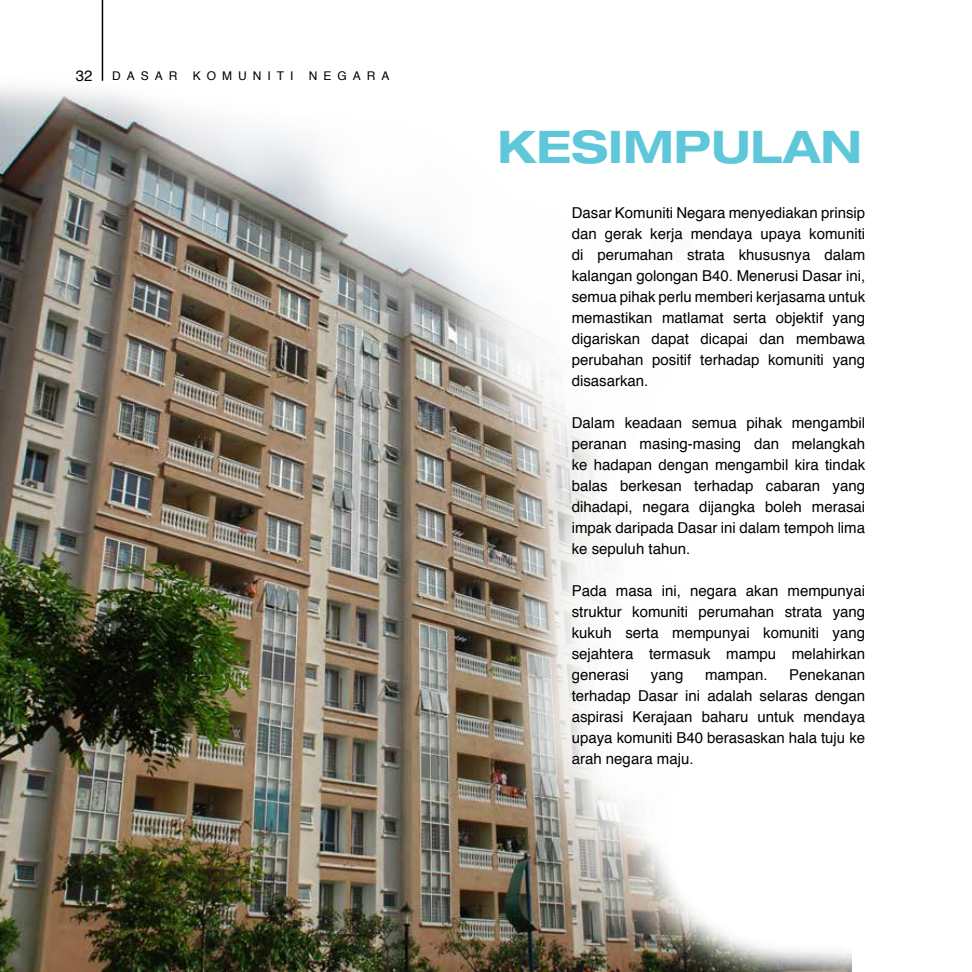
<style>
.page{position:relative;width:972px;height:972px;background:#fff}
.page>*{position:absolute;margin:0;border:0;box-sizing:border-box;transform-origin:0 0}
.t1{font:700 expanded 45px "Helvetica Neue";color:#5ec8da}
.t2{font:15px/21px "Helvetica";color:#000;text-align:justify}
.t3{font:12px "Helvetica";letter-spacing:.5em;color:#000}
</style>
<div class="page">
<img style="left:0;top:0;width:851px;height:972px">
<p class="t2" style="left:76px;top:65px;width:18px">32</p>
<p class="t3" style="left:112px;top:66px;width:67px">DASAR</p>
<p class="t3" style="left:193px;top:66px;width:102px">KOMUNITI</p>
<p class="t3" style="left:309px;top:66px;width:82px">NEGARA</p>
<h1 class="t1" style="left:497px;top:118px;width:366px">KESIMPULAN</h1>
<p class="t2" style="left:572px;top:203px;width:295px">Dasar Komuniti Negara menyediakan prinsip dan gerak kerja mendaya upaya komuniti di perumahan strata khususnya dalam kalangan golongan B40. Menerusi Dasar ini, semua pihak perlu memberi kerjasama untuk memastikan matlamat serta objektif yang digariskan dapat dicapai dan membawa perubahan positif terhadap komuniti yang disasarkan.</p>
<p class="t2" style="left:572px;top:413px;width:295px">Dalam keadaan semua pihak mengambil peranan masing-masing dan melangkah ke hadapan dengan mengambil kira tindak balas berkesan terhadap cabaran yang dihadapi, negara dijangka boleh merasai impak daripada Dasar ini dalam tempoh lima ke sepuluh tahun.</p>
<p class="t2" style="left:572px;top:581px;width:295px">Pada masa ini, negara akan mempunyai struktur komuniti perumahan strata yang kukuh serta mempunyai komuniti yang sejahtera termasuk mampu melahirkan generasi</p>
<p class="t2" style="left:572px;top:665px;width:295px;text-indent:217px">Penekanan terhadap Dasar ini adalah selaras dengan aspirasi Kerajaan baharu untuk mendaya upaya komuniti B40 berasaskan hala tuju ke arah negara maju.</p>
<p class="t2" style="left:651px;top:665px;width:34px">yang</p>
<p class="t2" style="left:705px;top:665px;width:64px">mampan.</p>
</div>
